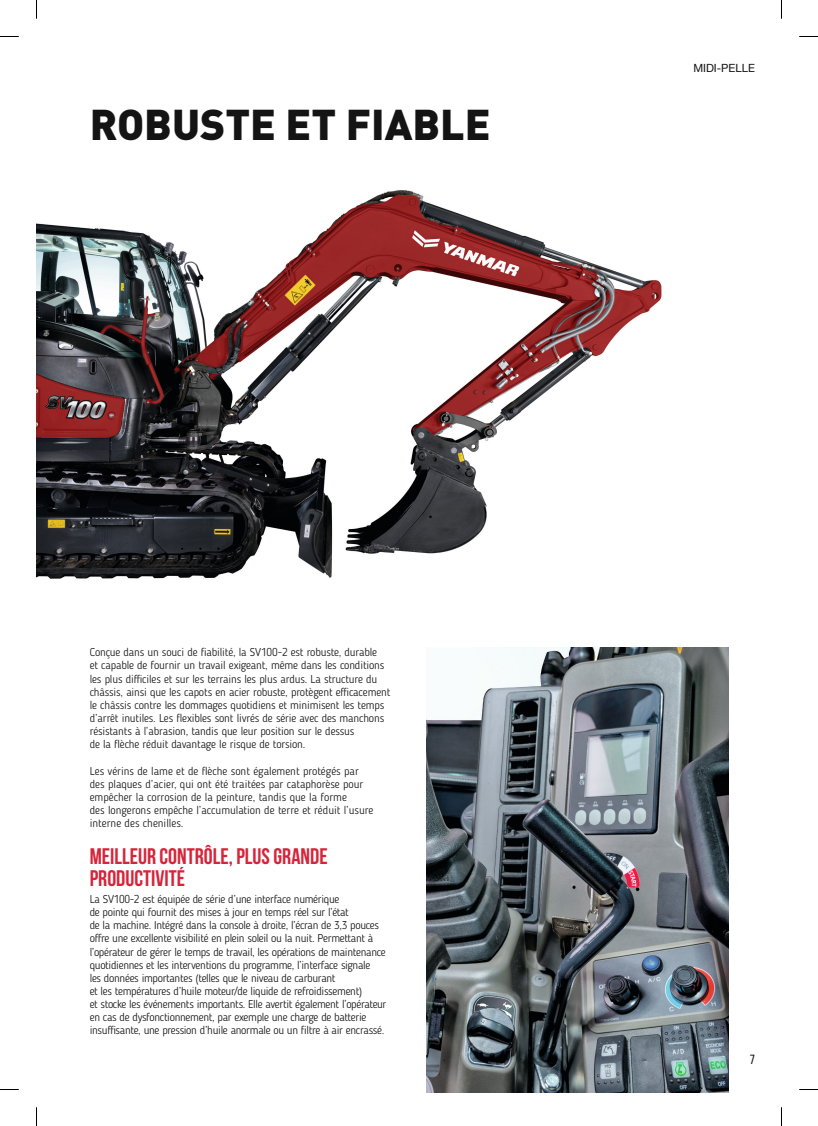
<style>
.page{position:relative;width:818px;height:1126px;background:#fff}
.page>*{position:absolute;margin:0;border:0;box-sizing:border-box;transform-origin:0 0}
.t1{font:900 42.5px "DINOT";color:#131413}
.t2{font:700 22.5px/22.5px "Bebas Neue";color:#d6253a}
.t3{font:13.25px "Bebas Neue";color:#131413}
.t4{font:300 11.25px/13.1px "Blogger Sans";letter-spacing:-.02em;color:#131413}
.t5{font:300 11.25px/13.1px "Blogger Sans";color:#131413}
.t6{font:11.25px "Helvetica Neue LT Com";color:#131413}
</style>
<div class="page">
<img style="left:36px;top:190px;width:626px;height:389px">
<img style="left:426px;top:647px;width:301px;height:444px">
<svg style="left:0;top:36px;width:19px;height:1px"></svg>
<svg style="left:799px;top:36px;width:18px;height:1px"></svg>
<svg style="left:0;top:1089px;width:19px;height:1px"></svg>
<svg style="left:799px;top:1089px;width:18px;height:1px"></svg>
<svg style="left:36px;top:0;width:1px;height:19px"></svg>
<svg style="left:36px;top:1107px;width:1px;height:18px"></svg>
<h1 class="t1" style="left:90px;top:96px;width:402px">ROBUSTE ET FIABLE</h1>
<p class="t4" style="left:90px;top:645px;width:302px">Conçue dans un souci de fiabilité, la SV100-2 est robuste, durable<br>et capable de fournir un travail exigeant, même dans les conditions les plus difficiles et sur les terrains les plus ardus. La structure du châssis, ainsi que les capots en acier robuste, protègent efficacement le châssis contre les dommages quotidiens et minimisent les temps d’arrêt inutiles. Les flexibles sont livrés de série avec des manchons résistants à l’abrasion, tandis que leur position sur le dessus<br>de la flèche réduit davantage le risque de torsion.</p>
<p class="t5" style="left:90px;top:764px;width:285px">Les vérins de lame et de flèche sont également protégés par des plaques d’acier, qui ont été traitées par cataphorèse pour empêcher la corrosion de la peinture, tandis que la forme<br>des longerons empêche l’accumulation de terre et réduit l’usure interne des chenilles.</p>
<h2 class="t2" style="left:90px;top:844px;width:239px">MEILLEUR CONTRÔLE, PLUS GRANDE<br>PRODUCTIVITÉ</h2>
<p class="t4" style="left:90px;top:892px;width:298px">La SV100-2 est équipée de série d’une interface numérique<br>de pointe qui fournit des mises à jour en temps réel sur l’état<br>de la machine. Intégré dans la console à droite, l’écran de 3,3 pouces offre une excellente visibilité en plein soleil ou la nuit. Permettant à l’opérateur de gérer le temps de travail, les opérations de maintenance quotidiennes et les interventions du programme, l’interface signale<br>les données importantes (telles que le niveau de carburant<br>et les températures d’huile moteur/de liquide de refroidissement)<br>et stocke les événements importants. Elle avertit également l’opérateur en cas de dysfonctionnement, par exemple une charge de batterie insuffisante, une pression d’huile anormale ou un filtre à air encrassé.</p>
<p class="t6" style="left:693px;top:61px;width:63px">MIDI-PELLE</p>
<p class="t3" style="left:749px;top:1052px;width:7px">7</p>
</div>
